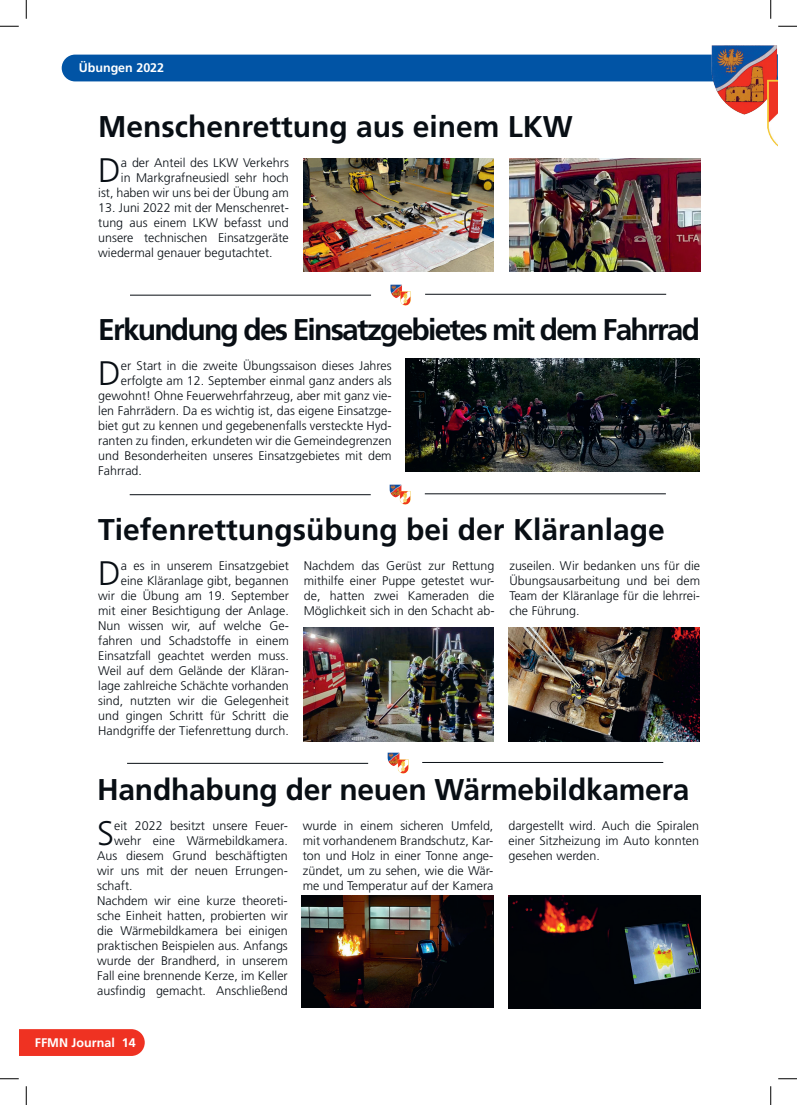
<style>
.page{position:relative;width:797px;height:1105px;background:#fff}
.page>*{position:absolute;margin:0;border:0;box-sizing:border-box;transform-origin:0 0}
.t1{font:300 34px "Frutiger LT Std";color:#080e14}
.t2{font:700 30px "Frutiger LT Std";letter-spacing:-.01em;color:#080e14}
.t3{font:700 30px "Frutiger LT Std";letter-spacing:-.06em;color:#080e14}
.t4{font:300 12.5px/15px "Frutiger LT Std";color:#080e14;text-align:justify}
.t5{font:700 12.5px "Frutiger LT Std";color:#fff}
</style>
<div class="page">
<div style="left:19px;top:1029px;width:126px;height:27px;background:#ef3222"></div>
<div style="left:62px;top:55px;width:645px;height:26px;background:#0154a5"></div>
<img style="left:707px;top:45px;width:70px;height:101px">
<img style="left:509px;top:158px;width:191px;height:114px">
<img style="left:303px;top:158px;width:191px;height:114px">
<img style="left:405px;top:358px;width:294px;height:114px">
<hr style="left:130px;top:295px;width:241px;height:1px;background:#080e14">
<img style="left:390px;top:285px;width:21px;height:20px">
<hr style="left:425px;top:294px;width:241px;height:1px;background:#080e14">
<img style="left:303px;top:628px;width:190px;height:113px">
<img style="left:508px;top:628px;width:191px;height:113px">
<hr style="left:130px;top:494px;width:241px;height:1px;background:#080e14">
<img style="left:389px;top:484px;width:22px;height:21px">
<hr style="left:425px;top:493px;width:241px;height:1px;background:#080e14">
<img style="left:508px;top:895px;width:192px;height:114px">
<img style="left:302px;top:895px;width:192px;height:112px">
<hr style="left:127px;top:763px;width:241px;height:1px;background:#080e14">
<img style="left:387px;top:753px;width:22px;height:20px">
<hr style="left:422px;top:762px;width:241px;height:1px;background:#080e14">
<svg style="left:0;top:25px;width:19px;height:2px"></svg>
<svg style="left:778px;top:25px;width:19px;height:2px"></svg>
<svg style="left:0;top:1078px;width:19px;height:1px"></svg>
<svg style="left:778px;top:1078px;width:19px;height:1px"></svg>
<svg style="left:25px;top:0;width:2px;height:19px"></svg>
<svg style="left:25px;top:1086px;width:2px;height:19px"></svg>
<svg style="left:770px;top:0;width:1px;height:19px"></svg>
<svg style="left:770px;top:1086px;width:1px;height:19px"></svg>
<p class="t5" style="left:79px;top:60px;width:87px">Übungen 2022</p>
<h2 class="t2" style="left:98px;top:109px;width:476px">Menschenrettung aus einem LKW</h2>
<h1 class="t1" style="left:98px;top:151px;width:24px">D</h1>
<p class="t4" style="left:98px;top:156px;width:192px;text-align:right">a der Anteil des LKW Verkehrs<br>in Markgrafneusiedl sehr hoch<br>ist, haben wir uns bei der Übung am</p>
<p class="t4" style="left:98px;top:201px;width:192px">13. Juni 2022 mit der Menschenret&shy;tung aus einem LKW befasst und unsere technischen Einsatzgeräte wiedermal genauer begutachtet.</p>
<h2 class="t3" style="left:98px;top:312px;width:603px">Erkundung des Einsatzgebietes mit dem Fahrrad</h2>
<h1 class="t1" style="left:98px;top:354px;width:24px">D</h1>
<p class="t4" style="left:121px;top:358px;width:272px">er Start in die zweite Übungssaison dieses Jahres</p>
<p class="t4" style="left:121px;top:373px;width:272px">erfolgte am 12. September einmal ganz anders als</p>
<p class="t4" style="left:98px;top:388px;width:295px">gewohnt! Ohne Feuerwehrfahrzeug, aber mit ganz vie-</p>
<p class="t4" style="left:98px;top:403px;width:295px">len Fahrrädern. Da es wichtig ist, das eigene Einsatzge-</p>
<p class="t4" style="left:98px;top:418px;width:295px">biet gut zu kennen und gegebenenfalls versteckte Hyd-</p>
<p class="t4" style="left:98px;top:433px;width:295px">ranten zu finden, erkundeten wir die Gemeindegrenzen</p>
<p class="t4" style="left:98px;top:448px;width:295px">und Besonderheiten unseres Einsatzgebietes mit dem</p>
<p class="t4" style="left:98px;top:463px;width:45px">Fahrrad.</p>
<h2 class="t2" style="left:98px;top:512px;width:568px">Tiefenrettungsübung bei der Kläranlage</h2>
<h1 class="t1" style="left:98px;top:554px;width:24px">D</h1>
<p class="t4" style="left:98px;top:558px;width:192px;text-align:right">a es in unserem Einsatzgebiet eine Kläranlage gibt, begannen<br>wir die Übung am 19. September mit einer Besichtigung der Anlage.<br>Nun wissen wir, auf welche Ge&shy;fahren und Schadstoffe in einem Einsatzfall geachtet werden muss.<br>Weil auf dem Gelände der Kläran&shy;lage zahlreiche Schächte vorhanden sind, nutzten wir die Gelegenheit und gingen Schritt für Schritt die Handgriffe der Tiefenrettung durch.</p>
<p class="t4" style="left:304px;top:558px;width:192px">Nachdem das Gerüst zur Rettung mithilfe einer Puppe getestet wur&shy;de, hatten zwei Kameraden die Möglichkeit sich in den Schacht ab-</p>
<p class="t4" style="left:509px;top:558px;width:192px">zuseilen. Wir bedanken uns für die Übungsausarbeitung und bei dem Team der Kläranlage für die lehrrei&shy;che Führung.</p>
<h2 class="t2" style="left:97px;top:772px;width:594px">Handhabung der neuen Wärmebildkamera</h2>
<h1 class="t1" style="left:97px;top:814px;width:18px">S</h1>
<p class="t4" style="left:114px;top:819px;width:175px">eit 2022 besitzt unsere Feuer-</p>
<p class="t4" style="left:303px;top:819px;width:192px">wurde in einem sicheren Umfeld, mit vorhandenem Brandschutz, Kar&shy;ton und Holz in einer Tonne ange&shy;zündet, um zu sehen, wie die Wär&shy;me und Temperatur auf der Kamera</p>
<p class="t4" style="left:508px;top:819px;width:192px">dargestellt wird. Auch die Spiralen einer Sitzheizung im Auto konnten gesehen werden.</p>
<p class="t4" style="left:114px;top:834px;width:175px">wehr eine Wärmebildkamera.</p>
<p class="t4" style="left:97px;top:849px;width:192px">Aus diesem Grund beschäftigten</p>
<p class="t4" style="left:97px;top:864px;width:192px">wir uns mit der neuen Errungen-</p>
<p class="t4" style="left:97px;top:879px;width:37px">schaft.</p>
<p class="t4" style="left:97px;top:894px;width:192px">Nachdem wir eine kurze theoreti-</p>
<p class="t4" style="left:97px;top:909px;width:192px">sche Einheit hatten, probierten wir</p>
<p class="t4" style="left:97px;top:924px;width:192px">die Wärmebildkamera bei einigen</p>
<p class="t4" style="left:97px;top:939px;width:192px">praktischen Beispielen aus. Anfangs</p>
<p class="t4" style="left:97px;top:954px;width:192px">wurde der Brandherd, in unserem</p>
<p class="t4" style="left:97px;top:969px;width:192px">Fall eine brennende Kerze, im Keller</p>
<p class="t4" style="left:97px;top:984px;width:192px">ausfindig gemacht. Anschließend</p>
<p class="t5" style="left:35px;top:1035px;width:102px">FFMN Journal 14</p>
</div>
